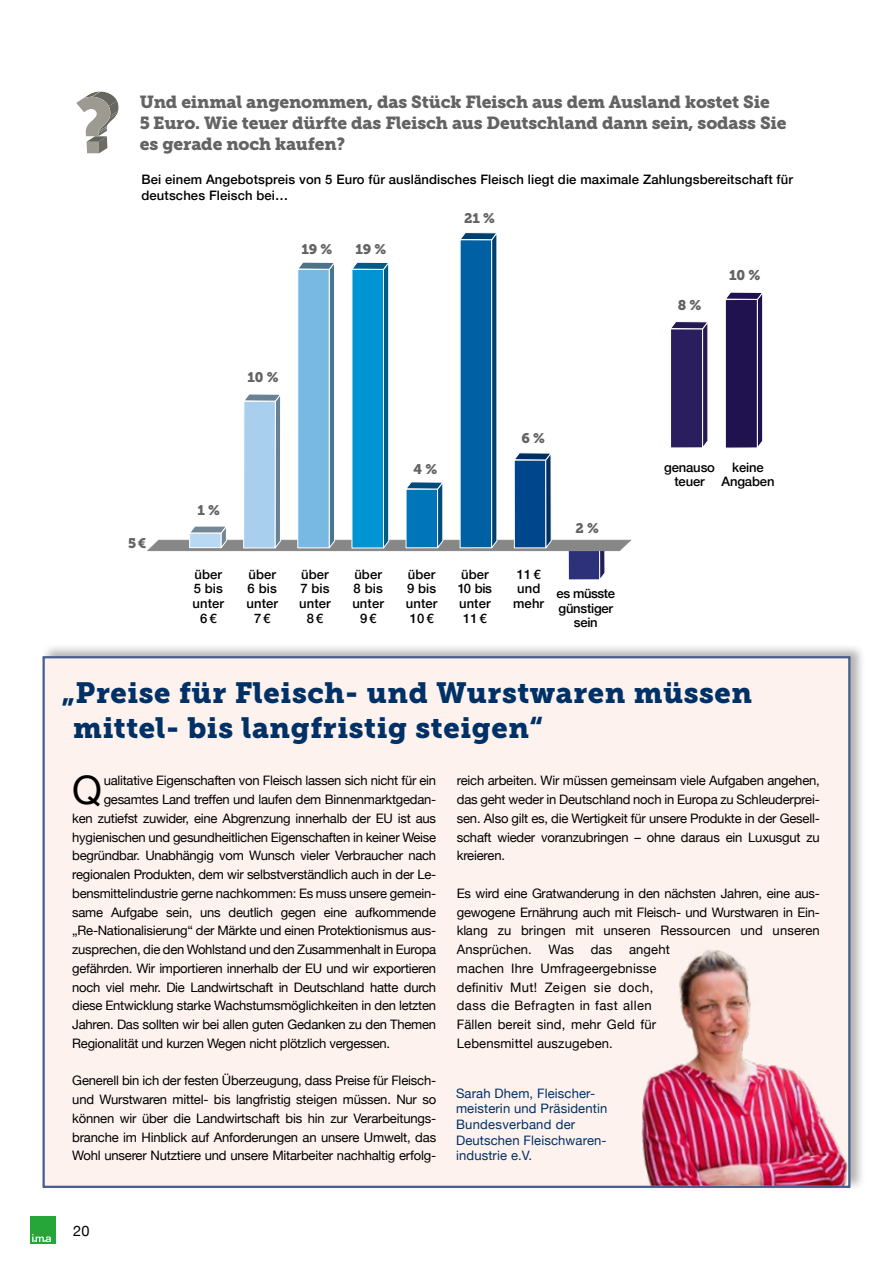
<style>
.page{position:relative;width:893px;height:1263px;background:#fff}
.page>*{position:absolute;margin:0;border:0;box-sizing:border-box;transform-origin:0 0}
.t1{font:39.3px "Helvetica Neue";color:#000}
.t2{font:29.1px/35px "Museo Slab 900";letter-spacing:.02em;color:#003166}
.t3{font:17.4px/20.9px "Museo Slab 900";letter-spacing:-.01em;color:#646363}
.t4{font:14.55px "Helvetica Neue";color:#000}
.t5{font:13.95px "Museo Slab 900";letter-spacing:-.01em;color:#646363}
.t6{font:13.8px "Museo Slab 900";letter-spacing:-.01em;color:#646363}
.t7{font:13.05px/18.8px "Helvetica Neue";letter-spacing:-.02em;color:#000;text-align:justify}
.t8{font:500 13.05px/14.5px "Helvetica Neue";letter-spacing:.01em;color:#000;text-align:center}
.t9{font:13.05px/18.8px "Helvetica Neue";letter-spacing:.01em;color:#000}
.t10{font:13.05px/15.6px "Helvetica Neue";letter-spacing:.01em;color:#003166}
.t11{font:500 13.05px/14.5px "Helvetica Neue";letter-spacing:-.01em;color:#000;text-align:center}
.t12{font:500 13.05px/14.5px "Helvetica Neue";letter-spacing:-.02em;color:#000;text-align:center}
</style>
<div class="page">
<svg style="left:147px;top:232px;width:484px;height:348px"></svg>
<svg style="left:671px;top:321px;width:37px;height:127px;background:#3a2e69"></svg>
<svg style="left:725px;top:292px;width:38px;height:156px;background:#35285f"></svg>
<div style="left:41px;top:642px;width:825px;height:549px;background:#000;opacity:.3"></div>
<div style="left:43px;top:656px;width:807px;height:532px;background:#fdf2ed;border:2px solid #465d8e"></div>
<img style="left:629px;top:939px;width:221px;height:247px">
<svg style="left:76px;top:91px;width:43px;height:62px"></svg>
<div style="left:30px;top:1216px;width:26px;height:28px;background:#26a638"></div>
<svg style="left:32px;top:1234px;width:19px;height:8px"></svg>
<h3 class="t3" style="left:140px;top:91px;width:648px">Und einmal angenommen, das Stück Fleisch aus dem Ausland kostet Sie<br>5 Euro. Wie teuer dürfte das Fleisch aus Deutschland dann sein, sodass Sie es gerade noch kaufen?</h3>
<p class="t5" style="left:442px;top:101px;width:33px">21 %</p>
<p class="t5" style="left:277px;top:132px;width:33px">19 %</p>
<p class="t5" style="left:332px;top:132px;width:33px">19 %</p>
<p class="t8" style="left:141px;top:170px;width:653px;line-height:15.9px;text-align:left">Bei einem Angebotspreis von 5 Euro für ausländisches Fleisch liegt die maximale Zahlungsbereitschaft für deutsches Fleisch bei…</p>
<p class="t6" style="left:128px;top:535px;width:19px">5€</p>
<p class="t6" style="left:302px;top:241px;width:32px">19 %</p>
<p class="t6" style="left:356px;top:241px;width:32px">19 %</p>
<p class="t6" style="left:464px;top:210px;width:32px">21 %</p>
<p class="t6" style="left:248px;top:369px;width:32px">10 %</p>
<p class="t6" style="left:198px;top:502px;width:24px">1 %</p>
<p class="t6" style="left:414px;top:461px;width:25px">4 %</p>
<p class="t6" style="left:521px;top:430px;width:25px">6 %</p>
<p class="t6" style="left:575px;top:520px;width:25px">2 %</p>
<p class="t8" style="left:193px;top:566px;width:33px">über<br>5 bis unter<br>6€</p>
<p class="t8" style="left:246px;top:566px;width:33px">über<br>6 bis unter<br>7€</p>
<p class="t8" style="left:299px;top:566px;width:33px">über<br>7 bis unter<br>8€</p>
<p class="t8" style="left:406px;top:566px;width:33px">über<br>9 bis unter<br>10€</p>
<p class="t8" style="left:352px;top:566px;width:33px">über<br>8 bis unter<br>9€</p>
<p class="t8" style="left:458px;top:566px;width:36px">über<br>10 bis unter<br>11€</p>
<p class="t8" style="left:513px;top:566px;width:33px">11€ und mehr</p>
<p class="t12" style="left:557px;top:585px;width:60px">es müsste günstiger sein</p>
<p class="t5" style="left:678px;top:297px;width:25px">8 %</p>
<p class="t5" style="left:729px;top:267px;width:33px">10 %</p>
<p class="t11" style="left:664px;top:459px;width:52px">genauso teuer</p>
<p class="t11" style="left:721px;top:459px;width:55px">keine<br>Angaben</p>
<h2 class="t2" style="left:73px;top:675px;width:680px;text-indent:-12px">„Preise für Fleisch- und Wurstwaren müssen mittel- bis langfristig steigen“</h2>
<h1 class="t1" style="left:72px;top:762px;width:31px">Q</h1>
<p class="t7" style="left:104px;top:772px;width:334px">ualitative Eigenschaften von Fleisch lassen sich nicht für ein</p>
<p class="t7" style="left:104px;top:791px;width:334px">gesamtes Land treffen und laufen dem Binnenmarktgedan-</p>
<p class="t7" style="left:72px;top:809px;width:365px">ken zutiefst zuwider, eine Abgrenzung innerhalb der EU ist aus</p>
<p class="t7" style="left:72px;top:828px;width:365px">hygienischen und gesundheitlichen Eigenschaften in keiner Weise</p>
<p class="t7" style="left:72px;top:847px;width:365px">begründbar. Unabhängig vom Wunsch vieler Verbraucher nach</p>
<p class="t7" style="left:72px;top:866px;width:365px">regionalen Produkten, dem wir selbstverständlich auch in der Le-</p>
<p class="t7" style="left:72px;top:884px;width:365px">bensmittelindustrie gerne nachkommen: Es muss unsere gemein-</p>
<p class="t7" style="left:72px;top:903px;width:365px">same Aufgabe sein, uns deutlich gegen eine aufkommende</p>
<p class="t7" style="left:72px;top:922px;width:365px">„Re-Nationalisierung“ der Märkte und einen Protektionismus aus-</p>
<p class="t7" style="left:72px;top:941px;width:365px">zusprechen, die den Wohlstand und den Zusammenhalt in Europa</p>
<p class="t7" style="left:72px;top:959px;width:365px">gefährden. Wir importieren innerhalb der EU und wir exportieren</p>
<p class="t7" style="left:72px;top:978px;width:365px">noch viel mehr. Die Landwirtschaft in Deutschland hatte durch</p>
<p class="t7" style="left:72px;top:997px;width:365px">diese Entwicklung starke Wachstumsmöglichkeiten in den letzten</p>
<p class="t7" style="left:72px;top:1016px;width:365px">Jahren. Das sollten wir bei allen guten Gedanken zu den Themen</p>
<p class="t7" style="left:72px;top:1035px;width:319px">Regionalität und kurzen Wegen nicht plötzlich vergessen.</p>
<p class="t7" style="left:72px;top:1072px;width:365px">Generell bin ich der festen Überzeugung, dass Preise für Fleisch&shy;und Wurstwaren mittel- bis langfristig steigen müssen. Nur so können wir über die Landwirtschaft bis hin zur Verarbeitungs&shy;branche im Hinblick auf Anforderungen an unsere Umwelt, das Wohl unserer Nutztiere und unsere Mitarbeiter nachhaltig erfolg-</p>
<p class="t7" style="left:457px;top:772px;width:365px">reich arbeiten. Wir müssen gemeinsam viele Aufgaben angehen, das geht weder in Deutschland noch in Europa zu Schleuderprei&shy;sen. Also gilt es, die Wertigkeit für unsere Produkte in der Gesell&shy;schaft wieder voranzubringen – ohne daraus ein Luxusgut zu kreieren.</p>
<p class="t7" style="left:457px;top:884px;width:365px">Es wird eine Gratwanderung in den nächsten Jahren, eine aus&shy;gewogene Ernährung auch mit Fleisch- und Wurstwaren in Ein&shy;klang zu bringen mit unseren Ressourcen und unseren Ansprüchen.</p>
<p class="t9" style="left:457px;top:941px;width:215px;text-indent:172px">angeht machen Ihre Umfrageergebnisse definitiv Mut! Zeigen sie doch, dass die Befragten in fast allen<br>Fällen bereit sind, mehr Geld für<br>Lebensmittel auszugeben.</p>
<p class="t10" style="left:456px;top:1086px;width:153px">Sarah Dhem, Fleischer&shy;meisterin und Präsidentin<br>Bundesverband der<br>Deutschen Fleischwaren&shy;industrie e.V.</p>
<p class="t7" style="left:549px;top:941px;width:27px">Was</p>
<p class="t7" style="left:591px;top:941px;width:23px">das</p>
<p class="t4" style="left:73px;top:1221px;width:18px">20</p>
</div>
